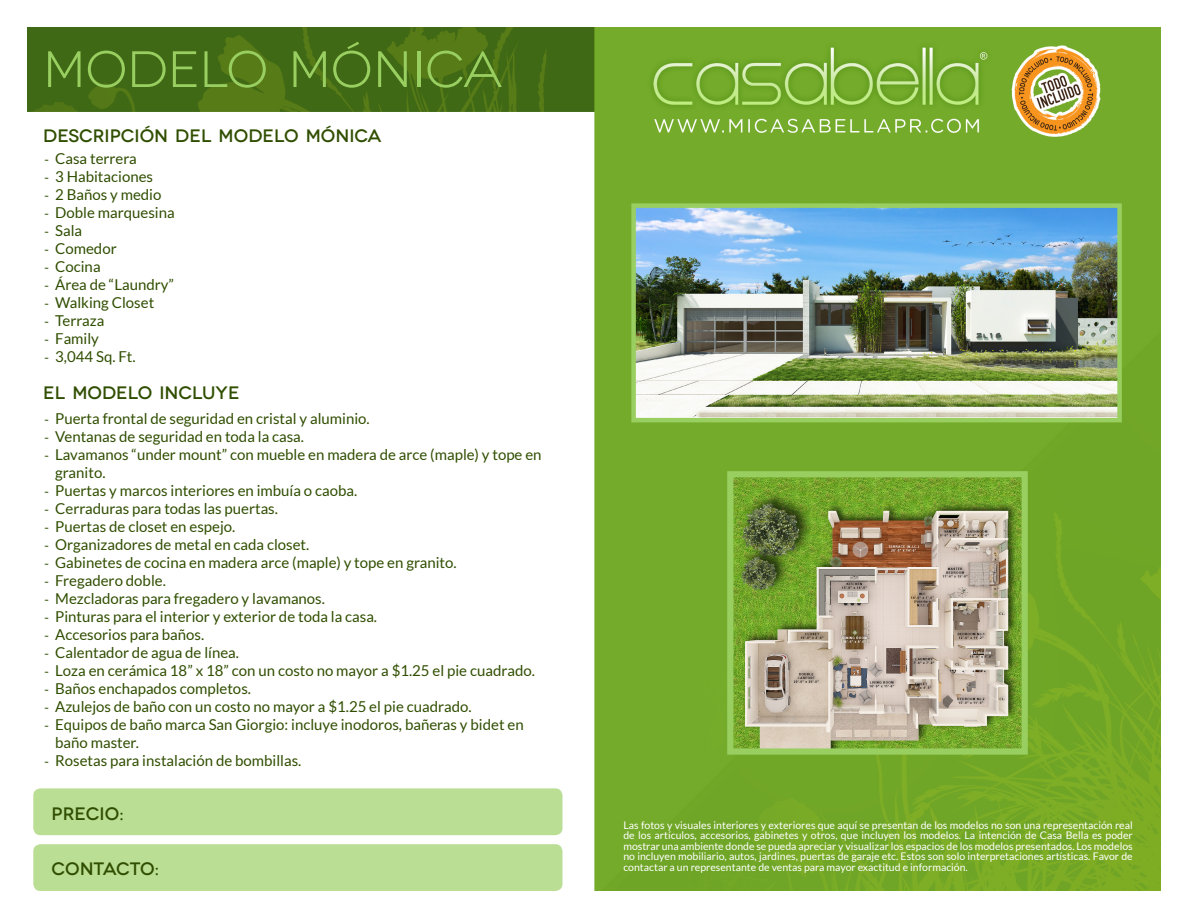
<style>
.page{position:relative;width:1188px;height:918px;background:#fff}
.page>*{position:absolute;margin:0;border:0;box-sizing:border-box;transform-origin:0 0}
.sub_heads{font:51px "Novecentowide";color:#99ce61}
.sub_heads-2{font:500 18px "Novecentowide";color:#304e00}
.sub_heads-3{font:15px/18px "Lato";color:#304e00}
.t1{font:10.5px/10.5px "Lato";color:#fff;text-align:justify}
.s1{font-family:"Franklin Gothic"}
</style>
<div class="page">
<img style="left:27px;top:27px;width:1134px;height:864px">
<img style="left:636px;top:208px;width:481px;height:209px">
<div style="left:631px;top:203px;width:491px;height:219px;border:4px solid #99ce61"></div>
<div style="left:33px;top:844px;width:529px;height:47px;background:#bbde95;border-radius:7px"></div>
<div style="left:33px;top:788px;width:529px;height:47px;background:#bbde95;border-radius:7px"></div>
<img style="left:734px;top:478px;width:287px;height:270px">
<div style="left:727px;top:471px;width:301px;height:284px;border:6px solid #99ce61"></div>
<p class="sub_heads" style="left:43px;top:40px;width:461px">MODELO MÓNICA</p>
<p class="sub_heads-2" style="left:43px;top:125px;width:340px">DESCRIPCIÓN DEL MODELO MÓNICA</p>
<p class="sub_heads-3" style="left:45px;top:150px;width:94px"><span class="s1">-</span> Casa terrera</p>
<p class="sub_heads-3" style="left:45px;top:168px;width:110px"><span class="s1">-</span> 3 Habitaciones</p>
<p class="sub_heads-3" style="left:45px;top:186px;width:118px"><span class="s1">-</span> 2 Baños y medio</p>
<p class="sub_heads-3" style="left:45px;top:204px;width:131px"><span class="s1">-</span> Doble marquesina</p>
<p class="sub_heads-3" style="left:45px;top:222px;width:39px"><span class="s1">-</span> Sala</p>
<p class="sub_heads-3" style="left:45px;top:240px;width:74px"><span class="s1">-</span> Comedor</p>
<p class="sub_heads-3" style="left:45px;top:258px;width:57px"><span class="s1">-</span> Cocina</p>
<p class="sub_heads-3" style="left:45px;top:276px;width:131px"><span class="s1">-</span> Área de “Laundry”</p>
<p class="sub_heads-3" style="left:45px;top:294px;width:111px"><span class="s1">-</span> Walking Closet</p>
<p class="sub_heads-3" style="left:45px;top:312px;width:61px"><span class="s1">-</span> Terraza</p>
<p class="sub_heads-3" style="left:45px;top:330px;width:56px"><span class="s1">-</span> Family</p>
<p class="sub_heads-3" style="left:45px;top:348px;width:93px"><span class="s1">-</span> 3,044 Sq. Ft.</p>
<p class="sub_heads-2" style="left:43px;top:382px;width:198px">EL MODELO INCLUYE</p>
<p class="sub_heads-3" style="left:45px;top:409px;width:327px"><span class="s1">-</span> Puerta frontal de seguridad en cristal y aluminio.</p>
<p class="sub_heads-3" style="left:45px;top:427px;width:261px"><span class="s1">-</span> Ventanas de seguridad en toda la casa.</p>
<p class="sub_heads-3" style="left:55px;top:445px;width:488px;text-indent:-10px"><span class="s1">-</span> Lavamanos “under mount” con mueble en madera de arce (maple) y tope en granito.</p>
<p class="sub_heads-3" style="left:45px;top:481px;width:314px"><span class="s1">-</span> Puertas y marcos interiores en imbuía o caoba.</p>
<p class="sub_heads-3" style="left:45px;top:499px;width:235px"><span class="s1">-</span> Cerraduras para todas las puertas.</p>
<p class="sub_heads-3" style="left:45px;top:517px;width:192px"><span class="s1">-</span> Puertas de closet en espejo.</p>
<p class="sub_heads-3" style="left:45px;top:535px;width:266px"><span class="s1">-</span> Organizadores de metal en cada closet.</p>
<p class="sub_heads-3" style="left:45px;top:553px;width:414px"><span class="s1">-</span> Gabinetes de cocina en madera arce (maple) y tope en granito.</p>
<p class="sub_heads-3" style="left:45px;top:571px;width:123px"><span class="s1">-</span> Fregadero doble.</p>
<p class="sub_heads-3" style="left:45px;top:589px;width:282px"><span class="s1">-</span> Mezcladoras para fregadero y lavamanos.</p>
<p class="sub_heads-3" style="left:45px;top:607px;width:334px"><span class="s1">-</span> Pinturas para el interior y exterior de toda la casa.</p>
<p class="sub_heads-3" style="left:45px;top:625px;width:161px"><span class="s1">-</span> Accesorios para baños.</p>
<p class="sub_heads-3" style="left:45px;top:643px;width:196px"><span class="s1">-</span> Calentador de agua de línea.</p>
<p class="sub_heads-3" style="left:45px;top:661px;width:492px"><span class="s1">-</span> Loza en cerámica 18” x 18” con un costo no mayor a $1.25 el pie cuadrado.</p>
<p class="sub_heads-3" style="left:45px;top:679px;width:208px"><span class="s1">-</span> Baños enchapados completos.</p>
<p class="sub_heads-3" style="left:45px;top:697px;width:428px"><span class="s1">-</span> Azulejos de baño con un costo no mayor a $1.25 el pie cuadrado.</p>
<p class="sub_heads-3" style="left:45px;top:715px;width:481px"><span class="s1">-</span> Equipos de baño marca San Giorgio: incluye inodoros, bañeras y bidet en</p>
<p class="sub_heads-3" style="left:55px;top:733px;width:85px">baño master.</p>
<p class="sub_heads-3" style="left:45px;top:751px;width:258px"><span class="s1">-</span> Rosetas para instalación de bombillas.</p>
<p class="sub_heads-2" style="left:52px;top:803px;width:74px">PRECIO:</p>
<p class="t1" style="left:623px;top:820px;width:511px">Las fotos y visuales interiores y exteriores que aquí se presentan de los modelos no son una representación real de los artículos, accesorios, gabinetes y otros, que incluyen los modelos. La intención de Casa Bella es poder mostrar una ambiente donde se pueda apreciar y visualizar los espacios de los modelos presentados. Los modelos no incluyen mobiliario, autos, jardines, puertas de garaje etc. Estos son solo interpretaciones artísticas. Favor de</p>
<p class="sub_heads-2" style="left:52px;top:858px;width:109px">CONTACTO:</p>
<p class="t1" style="left:623px;top:862px;width:346px">contactar a un representante de ventas para mayor exactitud e información.</p>
</div>
